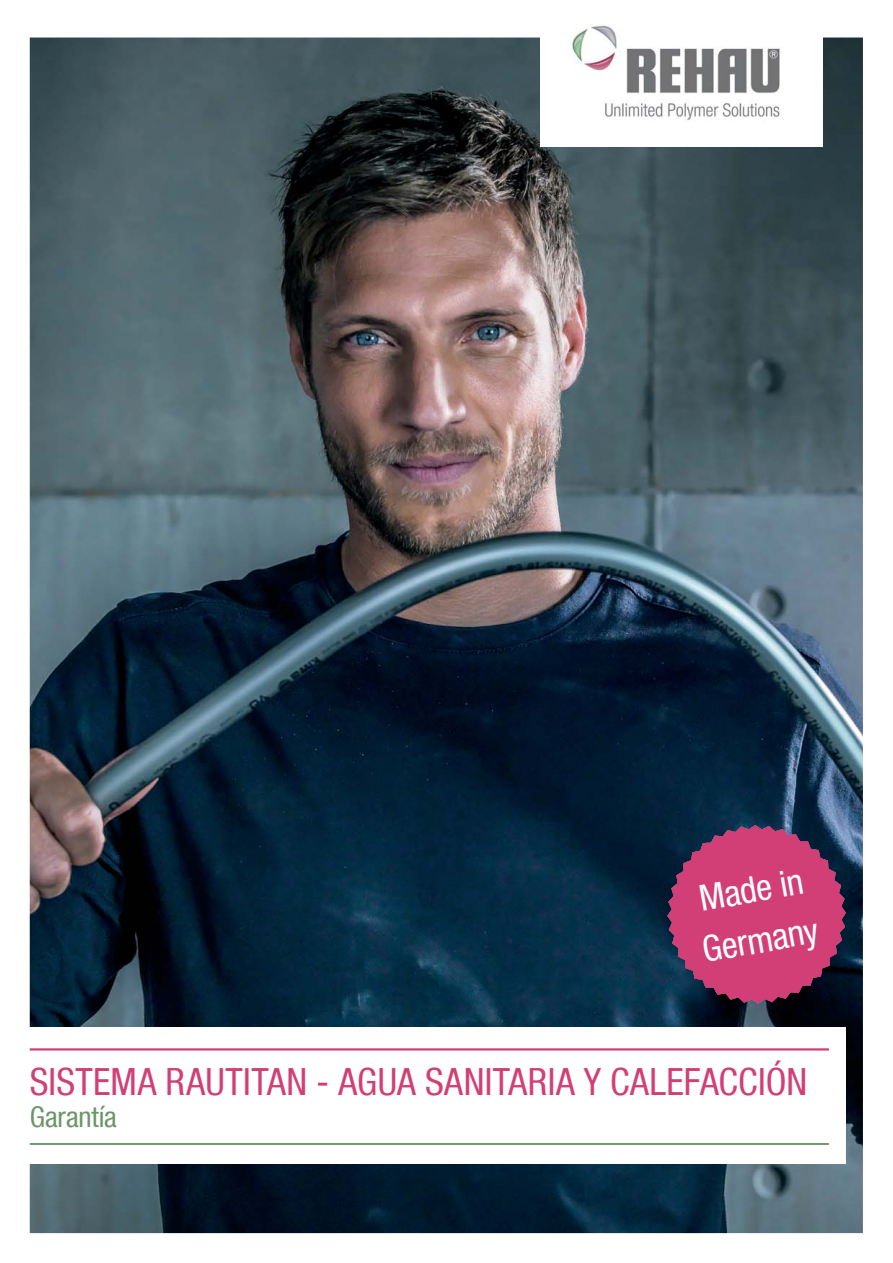
<style>
.page{position:relative;width:893px;height:1263px;background:#fff}
.page>*{position:absolute;margin:0;border:0;box-sizing:border-box;transform-origin:0 0}
.t1{font:condensed 37.5px "Helvetica Neue LT Com";letter-spacing:.01em;color:#d23f76}
.t2{font:condensed 36px/51px "Helvetica Neue LTW1 G";color:#fff}
.t3{font:condensed 28.5px "Helvetica Neue LT Com";letter-spacing:-.005em;color:#699667}
</style>
<div class="page">
<img style="left:30px;top:38px;width:833px;height:1195px">
<img style="left:541px;top:25px;width:282px;height:122px">
<svg style="left:667px;top:825px;width:179px;height:179px;background:#9f3867"></svg>
<div style="left:0;top:1027px;width:846px;height:137px;background:#fff"></div>
<hr style="left:30px;top:1048px;width:799px;height:3px;background:#d23f76">
<hr style="left:30px;top:1143px;width:799px;height:2px;background:#699667">
<p class="t2" style="left:689px;top:875px;width:118px;rotate:-10deg">Made in<br>Germany</p>
<p class="t1" style="left:30px;top:1068px;width:779px">SISTEMA RAUTITAN - AGUA SANITARIA Y CALEFACCIÓN</p>
<p class="t3" style="left:30px;top:1107px;width:89px">Garantía</p>
</div>
